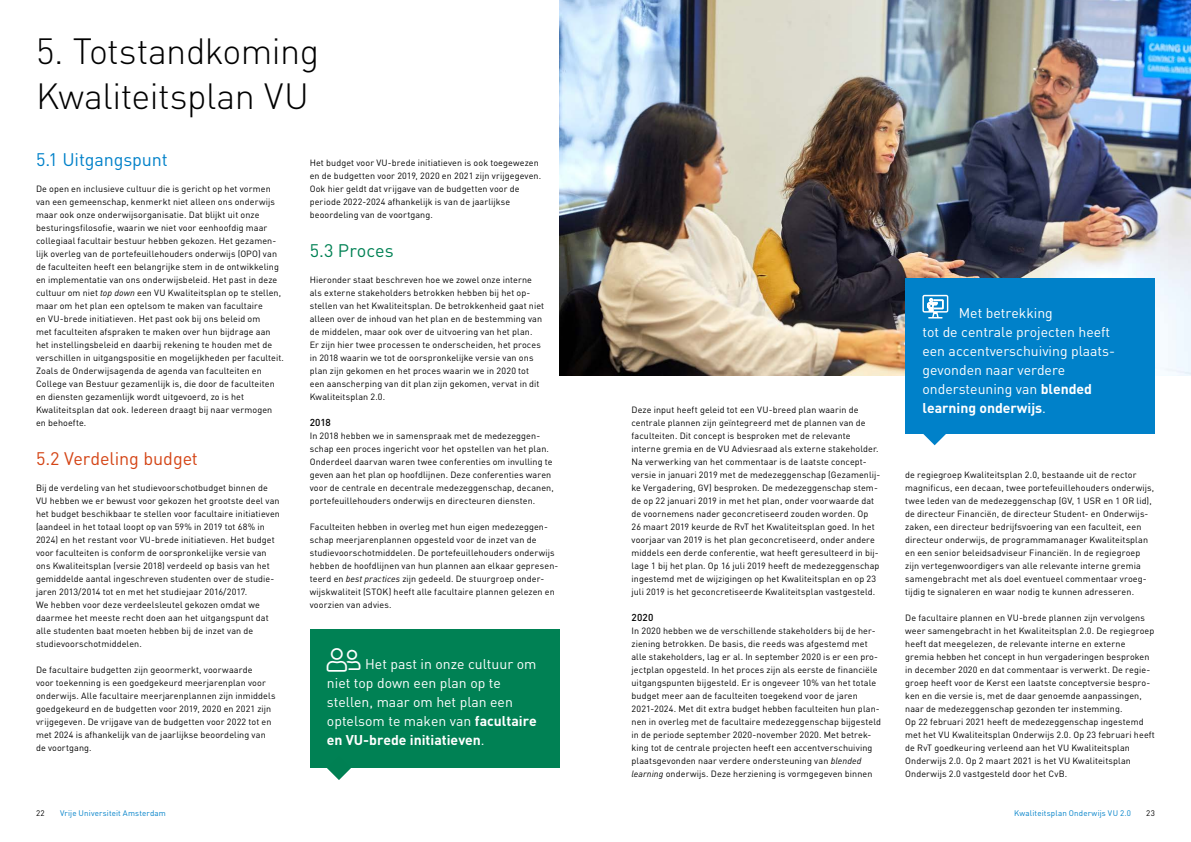
<style>
.page{position:relative;width:1191px;height:842px;background:#fff}
.page>*{position:absolute;margin:0;border:0;box-sizing:border-box;transform-origin:0 0}
.t1{font:300 36px/45px "DIN Pro";letter-spacing:-.015em;color:#000}
.t2{font:18px "DIN Pro";letter-spacing:-.005em;color:#d44415}
.t3{font:18px "DIN Pro";letter-spacing:-.01em;color:#0081c9}
.t4{font:18px "DIN Pro";color:#008154}
.t5{font:14px/19px "DIN Pro";color:#fff}
.t6{font:500 10px "DIN Pro";letter-spacing:.015em;color:#000}
.t7{font:9px/13px "DIN Pro";letter-spacing:.01em;color:#000}
.t8{font:8px "DIN Pro";letter-spacing:.015em;color:#0081c9}
.t9{font:8px "DIN Pro";color:#000}
.s1{font-style:italic}
.s2{font-weight:700}
</style>
<div class="page">
<img style="left:559px;top:0;width:632px;height:375px">
<div style="left:905px;top:278px;width:250px;height:155px;background:#0081c9"></div>
<svg style="left:922px;top:295px;width:26px;height:23px"></svg>
<svg style="left:922px;top:433px;width:24px;height:12px"></svg>
<div style="left:310px;top:629px;width:249px;height:139px;background:#008154"></div>
<svg style="left:327px;top:768px;width:24px;height:12px"></svg>
<h1 class="t1" style="left:36px;top:25px;width:285px">5. Totstandkoming<br>Kwaliteitsplan VU</h1>
<h2 class="t3" style="left:36px;top:145px;width:133px">5.1 Uitgangspunt</h2>
<p class="t7" style="left:36px;top:181px;width:249px">De open en inclusieve cultuur die is gericht op het vormen van een gemeenschap, kenmerkt niet alleen ons onderwijs maar ook onze onderwijsorganisatie. Dat blijkt uit onze besturingsfilosofie, waarin we niet voor eenhoofdig maar collegiaal facultair bestuur hebben gekozen. Het gezamen&shy;lijk overleg van de portefeuillehouders onderwijs (OPO) van de faculteiten heeft een belangrijke stem in de ontwikkeling en implementatie van ons onderwijsbeleid. Het past in deze cultuur om niet <span class="s1">top down</span> een VU Kwaliteitsplan op te stellen, maar om het plan een optelsom te maken van facultaire<br>en VU-brede initiatieven. Het past ook bij ons beleid om<br>met faculteiten afspraken te maken over hun bijdrage aan het instellingsbeleid en daarbij rekening te houden met de verschillen in uitgangspositie en mogelijkheden per faculteit.<br>Zoals de Onderwijsagenda de agenda van faculteiten en College van Bestuur gezamenlijk is, die door de faculteiten en diensten gezamenlijk wordt uitgevoerd, zo is het Kwaliteitsplan dat ook. Iedereen draagt bij naar vermogen en behoefte.</p>
<h2 class="t2" style="left:36px;top:444px;width:163px">5.2 Verdeling budget</h2>
<p class="t7" style="left:36px;top:480px;width:245px">Bij de verdeling van het studievoorschotbudget binnen de VU hebben we er bewust voor gekozen het grootste deel van het budget beschikbaar te stellen voor facultaire initiatieven (aandeel in het totaal loopt op van 59% in 2019 tot 68% in 2024) en het restant voor VU-brede initiatieven. Het budget voor faculteiten is conform de oorspronkelijke versie van ons Kwaliteitsplan (versie 2018) verdeeld op basis van het gemiddelde aantal ingeschreven studenten over de studie&shy;jaren 2013/2014 tot en met het studiejaar 2016/2017.<br>We hebben voor deze verdeelsleutel gekozen omdat we daarmee het meeste recht doen aan het uitgangspunt dat alle studenten baat moeten hebben bij de inzet van de studievoorschotmiddelen.</p>
<p class="t7" style="left:36px;top:662px;width:241px">De facultaire budgetten zijn geoormerkt, voorwaarde<br>voor toekenning is een goedgekeurd meerjarenplan voor onderwijs. Alle facultaire meerjarenplannen zijn inmiddels goedgekeurd en de budgetten voor 2019, 2020 en 2021 zijn vrijgegeven. De vrijgave van de budgetten voor 2022 tot en met 2024 is afhankelijk van de jaarlijkse beoordeling van de voortgang.</p>
<p class="t7" style="left:310px;top:155px;width:233px">Het budget voor VU-brede initiatieven is ook toegewezen en de budgetten voor 2019, 2020 en 2021 zijn vrijgegeven.<br>Ook hier geldt dat vrijgave van de budgetten voor de periode 2022-2024 afhankelijk is van de jaarlijkse beoordeling van de voortgang.</p>
<h2 class="t4" style="left:310px;top:236px;width:85px">5.3 Proces</h2>
<p class="t7" style="left:310px;top:272px;width:236px">Hieronder staat beschreven hoe we zowel onze interne als externe stakeholders betrokken hebben bij het op&shy;stellen van het Kwaliteitsplan. De betrokkenheid gaat niet alleen over de inhoud van het plan en de bestemming van de middelen, maar ook over de uitvoering van het plan.<br>Er zijn hier twee processen te onderscheiden, het proces in 2018 waarin we tot de oorspronkelijke versie van ons plan zijn gekomen en het proces waarin we in 2020 tot een aanscherping van dit plan zijn gekomen, vervat in dit Kwaliteitsplan 2.0.</p>
<p class="t6" style="left:310px;top:414px;width:23px">2018</p>
<p class="t7" style="left:310px;top:428px;width:245px">In 2018 hebben we in samenspraak met de medezeggen&shy;schap een proces ingericht voor het opstellen van het plan.<br>Onderdeel daarvan waren twee conferenties om invulling te geven aan het plan op hoofdlijnen. Deze conferenties waren voor de centrale en decentrale medezeggenschap, decanen, portefeuillehouders onderwijs en directeuren diensten.</p>
<p class="t7" style="left:310px;top:519px;width:250px">Faculteiten hebben in overleg met hun eigen medezeggen&shy;schap meerjarenplannen opgesteld voor de inzet van de studievoorschotmiddelen. De portefeuillehouders onderwijs hebben de hoofdlijnen van hun plannen aan elkaar gepresen&shy;teerd en <span class="s1">best practices</span> zijn gedeeld. De stuurgroep onder&shy;wijskwaliteit (STOK) heeft alle facultaire plannen gelezen en voorzien van advies.</p>
<h3 class="t5" style="left:327px;top:653px;width:211px">◆▲■▲ Het past in onze cultuur om niet top down een plan op te stellen, maar om het plan een optelsom te maken van <span class="s2">facultaire en VU-brede initiatieven</span>.</h3>
<p class="t7" style="left:631px;top:402px;width:250px">Deze input heeft geleid tot een VU-breed plan waarin de centrale plannen zijn geïntegreerd met de plannen van de faculteiten. Dit concept is besproken met de relevante interne gremia en de VU Adviesraad als externe stakeholder.<br>Na verwerking van het commentaar is de laatste concept&shy;versie in januari 2019 met de medezeggenschap (Gezamenlij&shy;ke Vergadering, GV) besproken. De medezeggenschap stem&shy;de op 22 januari 2019 in met het plan, onder voorwaarde dat de voornemens nader geconcretiseerd zouden worden. Op<br>26 maart 2019 keurde de RvT het Kwaliteitsplan goed. In het voorjaar van 2019 is het plan geconcretiseerd, onder andere middels een derde conferentie, wat heeft geresulteerd in bij&shy;lage 1 bij het plan. Op 16 juli 2019 heeft de medezeggenschap ingestemd met de wijzigingen op het Kwaliteitsplan en op 23 juli 2019 is het geconcretiseerde Kwaliteitsplan vastgesteld.</p>
<p class="t6" style="left:631px;top:609px;width:23px">2020</p>
<p class="t7" style="left:631px;top:623px;width:251px">In 2020 hebben we de verschillende stakeholders bij de her&shy;ziening betrokken. De basis, die reeds was afgestemd met alle stakeholders, lag er al. In september 2020 is er een pro&shy;jectplan opgesteld. In het proces zijn als eerste de financiële uitgangspunten bijgesteld. Er is ongeveer 10% van het totale budget meer aan de faculteiten toegekend voor de jaren 2021-2024. Met dit extra budget hebben faculteiten hun plan&shy;nen in overleg met de facultaire medezeggenschap bijgesteld in de periode september 2020-november 2020. Met betrek&shy;king tot de centrale projecten heeft een accentverschuiving plaatsgevonden naar verdere ondersteuning van <span class="s1">blended learning</span> onderwijs. Deze herziening is vormgegeven binnen</p>
<h3 class="t5" style="left:922px;top:302px;width:192px;text-indent:36px">Met betrekking<br>tot de centrale projecten heeft een accentverschuiving plaats&shy;gevonden naar verdere ondersteuning van <span class="s2">blended learning onderwijs</span>.</h3>
<p class="t7" style="left:905px;top:467px;width:250px">de regiegroep Kwaliteitsplan 2.0, bestaande uit de rector magnificus, een decaan, twee portefeuillehouders onderwijs, twee leden van de medezeggenschap (GV, 1 USR en 1 OR lid), de directeur Financiën, de directeur Student- en Onderwijs&shy;zaken, een directeur bedrijfsvoering van een faculteit, een directeur onderwijs, de programmamanager Kwaliteitsplan en een senior beleidsadviseur Financiën. In de regiegroep zijn vertegenwoordigers van alle relevante interne gremia samengebracht met als doel eventueel commentaar vroeg&shy;tijdig te signaleren en waar nodig te kunnen adresseren.</p>
<p class="t7" style="left:905px;top:610px;width:251px">De facultaire plannen en VU-brede plannen zijn vervolgens weer samengebracht in het Kwaliteitsplan 2.0. De regiegroep heeft dat meegelezen, de relevante interne en externe gremia hebben het concept in hun vergaderingen besproken in december 2020 en dat commentaar is verwerkt. De regie&shy;groep heeft voor de Kerst een laatste conceptversie bespro&shy;ken en die versie is, met de daar genoemde aanpassingen, naar de medezeggenschap gezonden ter instemming.<br>Op 22 februari 2021 heeft de medezeggenschap ingestemd met het VU Kwaliteitsplan Onderwijs 2.0. Op 23 februari heeft de RvT goedkeuring verleend aan het VU Kwaliteitsplan Onderwijs 2.0. Op 2 maart 2021 is het VU Kwaliteitsplan Onderwijs 2.0 vastgesteld door het CvB.</p>
<p class="t9" style="left:36px;top:807px;width:10px">22</p>
<p class="t8" style="left:60px;top:807px;width:107px">Vrije Universiteit Amsterdam</p>
<p class="t8" style="left:1014px;top:807px;width:118px">Kwaliteitsplan Onderwijs VU 2.0</p>
<p class="t9" style="left:1146px;top:807px;width:10px">23</p>
</div>
